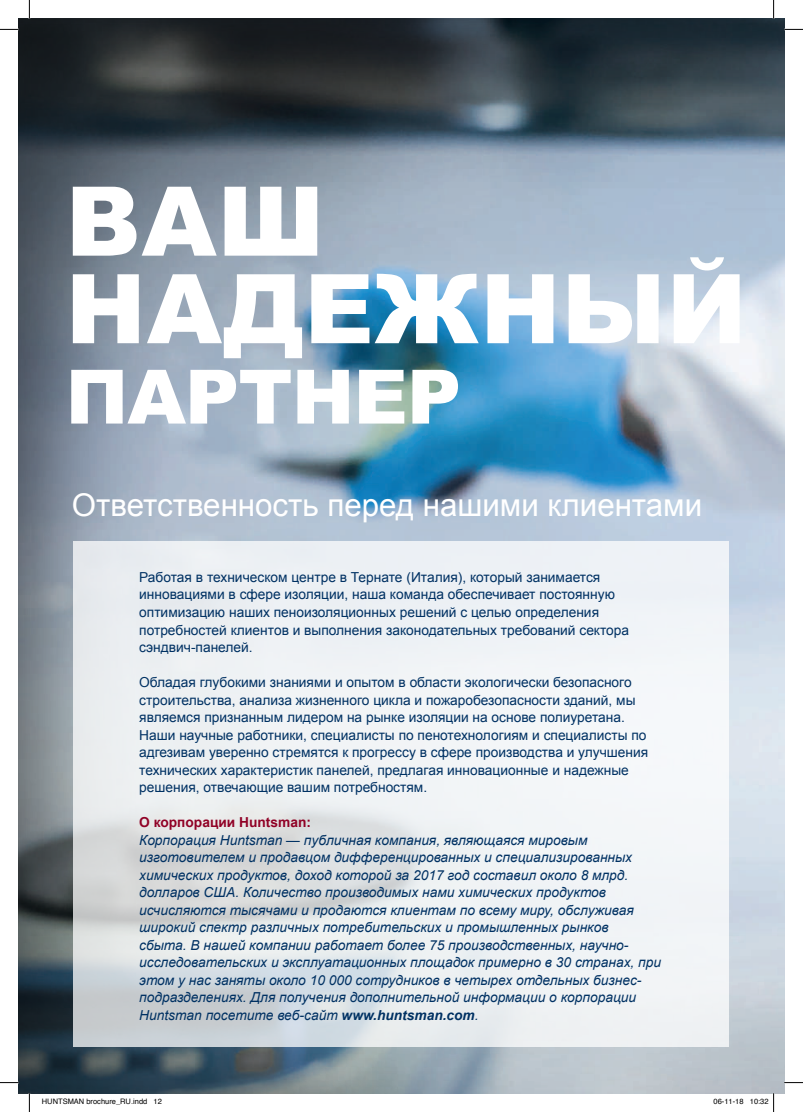
<style>
.page{position:relative;width:803px;height:1112px;background:#fff}
.page>*{position:absolute;margin:0;border:0;box-sizing:border-box;transform-origin:0 0}
.t1{font:900 96.25px/87.5px "Arial";letter-spacing:.01em;color:#fff}
.t2{font:900 75px "Arial";letter-spacing:-.01em;color:#fff}
.t3{font:31.25px "Arial";color:#fff}
.t4{font:13.75px/17.5px "Arial";color:#003163}
.t5{font:italic 13.75px/17.5px "Arial";color:#003163}
.t6{font:700 13.75px "Arial";color:#900126}
.t7{font:7.5px "Helvetica";color:#000}
.s1{font-weight:700}
</style>
<div class="page">
<img style="left:19px;top:19px;width:765px;height:1073px">
<svg style="left:74px;top:541px;width:655px;height:505px;fill:#eef1f4"></svg>
<svg style="left:0;top:29px;width:19px;height:1px"></svg>
<svg style="left:784px;top:29px;width:19px;height:1px"></svg>
<svg style="left:0;top:1081px;width:19px;height:2px"></svg>
<svg style="left:784px;top:1081px;width:19px;height:2px"></svg>
<svg style="left:29px;top:0;width:1px;height:19px"></svg>
<svg style="left:29px;top:1092px;width:1px;height:19px"></svg>
<svg style="left:773px;top:0;width:1px;height:19px"></svg>
<svg style="left:750px;top:1092px;width:24px;height:19px"></svg>
<h1 class="t1" style="left:66px;top:174px;width:682px">ВАШ<br>НАДЕЖНЫЙ</h1>
<h2 class="t2" style="left:66px;top:342px;width:397px">ПАРТНЕР</h2>
<h3 class="t3" style="left:72px;top:484px;width:632px">Ответственность перед нашими клиентами</h3>
<p class="t4" style="left:139px;top:568px;width:491px">Работая в техническом центре в Тернате (Италия), который занимается инновациями в сфере изоляции, наша команда обеспечивает постоянную оптимизацию наших пеноизоляционных решений с целью определения потребностей клиентов и выполнения законодательных требований сектора сэндвич-панелей.</p>
<p class="t4" style="left:139px;top:673px;width:511px">Обладая глубокими знаниями и опытом в области экологически безопасного строительства, анализа жизненного цикла и пожаробезопасности зданий, мы являемся признанным лидером на рынке изоляции на основе полиуретана.<br>Наши научные работники, специалисты по пенотехнологиям и специалисты по адгезивам уверенно стремятся к прогрессу в сфере производства и улучшения технических характеристик панелей, предлагая инновационные и надежные решения, отвечающие вашим потребностям.</p>
<p class="t6" style="left:139px;top:813px;width:173px">О корпорации Huntsman:</p>
<p class="t5" style="left:139px;top:831px;width:523px">Корпорация Huntsman — публичная компания, являющаяся мировым изготовителем и продавцом дифференцированных и специализированных химических продуктов, доход которой за 2017 год составил около 8 млрд. долларов США. Количество производимых нами химических продуктов исчисляются тысячами и продаются клиентам по всему миру, обслуживая широкий спектр различных потребительских и промышленных рынков<br>сбыта. В нашей компании работает более 75 производственных, научно&shy;исследовательских и эксплуатационных площадок примерно в 30 странах, при этом у нас заняты около 10 000 сотрудников в четырех отдельных бизнес&shy;подразделениях. Для получения дополнительной информации о корпорации Huntsman посетите веб-сайт <span class="s1">www.huntsman.com</span>.</p>
<p class="t7" style="left:42px;top:1095px;width:122px">HUNTSMAN brochure_RU.indd 12</p>
<p class="t7" style="left:713px;top:1095px;width:57px">06-11-18 10:32</p>
</div>
